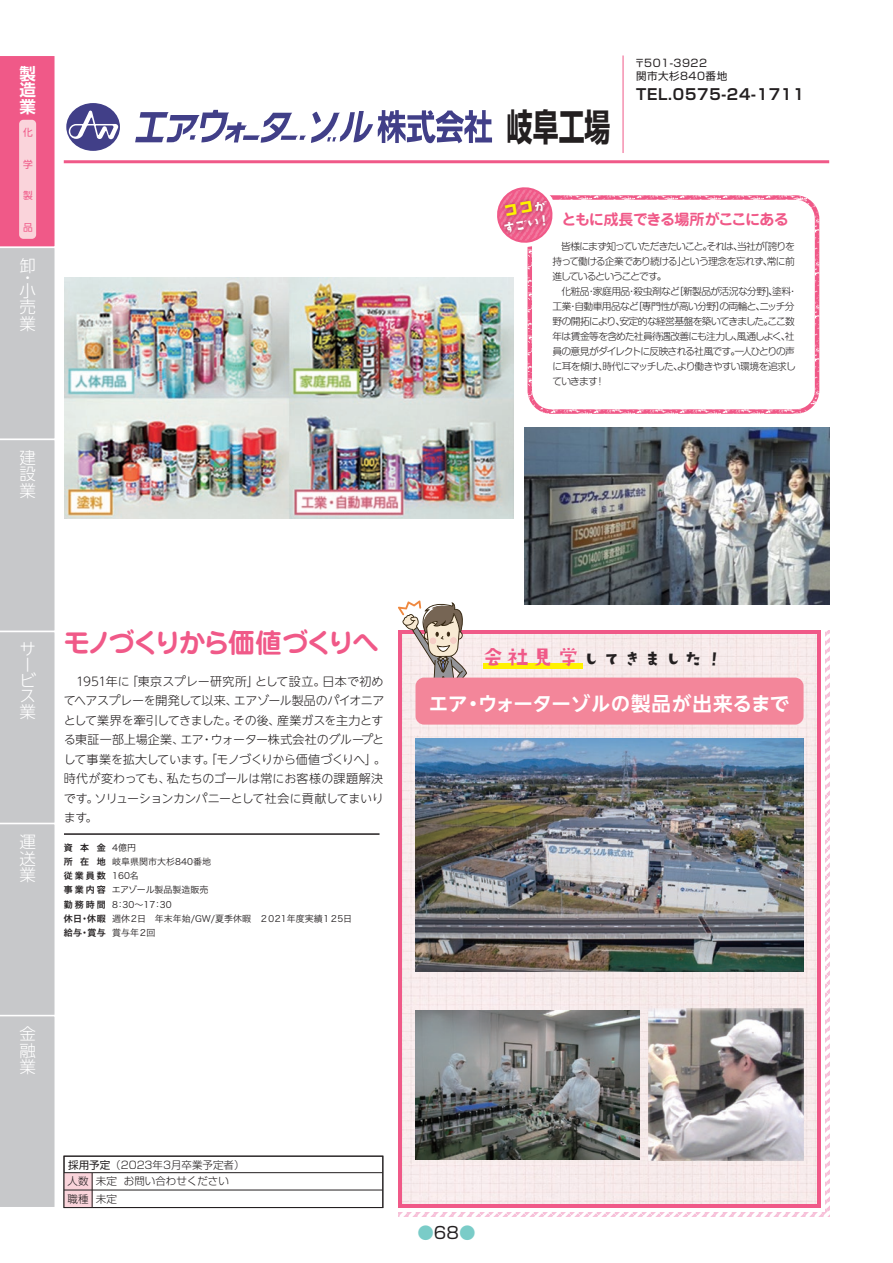
<style>
.page{position:relative;width:893px;height:1263px;background:#fff}
.page>*{position:absolute;margin:0;border:0;box-sizing:border-box;transform-origin:0 0}
.t1{font:700 37.05px "Shin Go Pro";color:#231f20;scale:.7 1}
.t2{font:700 27px "Jun 501 Pro";letter-spacing:-.105em;color:#f05988}
.t3{font:700 19.5px "UD Shin Go NT Pro De";letter-spacing:-.005em;color:#fff}
.t4{font:19.5px "TA kirigirisu";letter-spacing:.05em;color:#231f20}
.t5{font:300 16.5px/16.5px "UD Shin Go NT Pro";color:#fff}
.t6{font:16.5px "Shin Go Pro";color:#7accc8}
.t7{font:700 16.5px/16.5px "UD Shin Go NT Pro De";color:#fff;text-align:justify}
.t8{font:700 15px "Shin Go Pro De";letter-spacing:.05em;color:#231f20}
.t9{font:700 15px "Jun 501 Pro";letter-spacing:-.045em;color:#f05988}
.t10{font:15px "TA kirigirisu";color:#fff}
.t11{font:300 12px/19.5px "UD Shin Go NT Pro";letter-spacing:-.025em;color:#231f20}
.t12{font:300 10.5px/17px "Shin Go Pro";color:#231f20}
.t13{font:10.5px/13.5px "Shin Go Pro";letter-spacing:.05em;color:#231f20}
.t14{font:300 9.75px/15px "Shin M Go Pro";letter-spacing:-.075em;color:#231f20}
.t15{font:9.75px "UD Shin Go NT Pro";color:#f05988}
.t16{font:9px/14.2px "Hira Kaku Pro W3";color:#231f20}
.t17{font:9px/14.2px "Hira Kaku Pro W6";letter-spacing:.21em;color:#231f20;text-align:justify}
.s1{font-size:24px;color:#f05988}
.s2{font-weight:400}
.s3{color:#231f20}
</style>
<div class="page">
<svg style="left:0;top:56px;width:55px;height:1151px;background:#cdb9c1"></svg>
<div style="left:19px;top:120px;width:17px;height:119px;background:#fad4db;border-radius:4px"></div>
<svg style="left:527px;top:195px;width:292px;height:219px"></svg>
<svg style="left:398px;top:630px;width:423px;height:578px;background:#f17198"></svg>
<img style="left:403px;top:634px;width:413px;height:569px">
<div style="left:483px;top:663px;width:99px;height:6px;background:#fff101"></div>
<img style="left:415px;top:738px;width:388px;height:233px">
<img style="left:648px;top:1009px;width:156px;height:152px">
<img style="left:416px;top:1010px;width:223px;height:150px">
<img style="left:525px;top:427px;width:305px;height:178px">
<img style="left:64px;top:277px;width:449px;height:241px">
<svg style="left:398px;top:600px;width:69px;height:93px"></svg>
<hr style="left:623px;top:55px;width:1px;height:98px;background:#f05988">
<div style="left:415px;top:678px;width:388px;height:47px;background:#f3869a;border-radius:9px"></div>
<hr style="left:64px;top:160px;width:765px;height:3px;background:#f05988">
<hr style="left:64px;top:833px;width:316px;height:2px;background:#231f20">
<div style="left:66px;top:103px;width:54px;height:48px;background:#413f88;border-radius:50%"></div>
<svg style="left:135px;top:110px;width:357px;height:34px"></svg>
<svg style="left:69px;top:111px;width:49px;height:28px"></svg>
<div style="left:64px;top:1173px;width:28px;height:34px;background:#fad4db"></div>
<div style="left:64px;top:1156px;width:319px;height:52px;border:1px solid #231f20"></div>
<hr style="left:64px;top:1172px;width:319px;height:1px;background:#231f20">
<hr style="left:64px;top:1190px;width:319px;height:1px;background:#231f20">
<hr style="left:92px;top:1173px;width:1px;height:34px;background:#231f20">
<svg style="left:497px;top:187px;width:61px;height:60px"></svg>
<h3 class="t7" style="left:19px;top:65px;width:18px">製造業</h3>
<p class="t15" style="left:23px;top:124px;width:11px">化</p>
<p class="t15" style="left:23px;top:156px;width:11px">学</p>
<p class="t15" style="left:23px;top:188px;width:11px">製</p>
<p class="t15" style="left:23px;top:220px;width:11px">品</p>
<h3 class="t5" style="left:19px;top:259px;width:17px;line-height:12.3px">卸・小</h3>
<h3 class="t5" style="left:19px;top:298px;width:17px">売業</h3>
<h3 class="t5" style="left:19px;top:449px;width:17px;text-align:justify">建設業</h3>
<h1 class="t1" style="left:507px;top:98px;width:149px">岐阜工場</h1>
<p class="t13" style="left:635px;top:55px;width:94px">〒501-3922<br>関市大杉840番地</p>
<h3 class="t8" style="left:636px;top:82px;width:170px">TEL.0575-24-1711</h3>
<h3 class="t10" style="left:501px;top:221px;width:51px;rotate:-10deg">すごい！</h3>
<h3 class="t9" style="left:562px;top:208px;width:229px">ともに成長できる場所がここにある</h3>
<p class="t14" style="left:552px;top:237px;width:247px">　皆様にまず知っていただきたいこと。それは、当社が「誇りを持って働ける企業であり続ける」という理念を忘れず、常に前進しているということです。<br>　化粧品・家庭用品・殺虫剤など［新製品が活況な分野]、塗料・工業・自動車用品など［専門性が高い分野］の両輪と、ニッチ分野の開拓により、安定的な経営基盤を築いてきました。ここ数年は賃金等を含めた社員待遇改善にも注力し、風通しよく、社員の意見がダイレクトに反映される社風です。一人ひとりの声に耳を傾け、時代にマッチした、より働きやすい環境を追求していきます！</p>
<h3 class="t5" style="left:19px;top:641px;width:18px;line-height:15.6px">サービス業</h3>
<h3 class="t5" style="left:19px;top:833px;width:18px;text-align:justify">運送業</h3>
<h2 class="t2" style="left:63px;top:622px;width:318px">モノづくりから価値づくりへ</h2>
<p class="t11" style="left:64px;top:671px;width:323px">　1951年に「東京スプレー研究所」として設立。日本で初めてヘアスプレーを開発して以来、エアゾール製品のパイオニアとして業界を牽引してきました。その後、産業ガスを主力とする東証一部上場企業、エア・ウォーター株式会社のグループとして事業を拡大しています。｢モノづくりから価値づくりへ」。時代が変わっても、私たちのゴールは常にお客様の課題解決です。ソリューションカンパニーとして社会に貢献してまいります。</p>
<p class="t17" style="left:64px;top:840px;width:43px">資本金所在地従業員数事業内容勤務時間休日・休暇給与・賞与</p>
<p class="t16" style="left:112px;top:839px;width:242px">4億円<br>岐阜県関市大杉840番地<br>160名<br>エアゾール製品製造販売<br>8：30～17：30<br>週休２日　年末年始/GW/夏季休暇　２０21年度実績１２5日賞与年２回</p>
<h3 class="t4" style="left:481px;top:649px;width:245px"><span class="s1">会社見学</span>してきました！</h3>
<h3 class="t3" style="left:429px;top:687px;width:362px">エア・ウォーターゾルの製品が出来るまで</h3>
<h3 class="t5" style="left:19px;top:1025px;width:18px;text-align:justify">金融業</h3>
<p class="t12" style="left:68px;top:1155px;width:179px"><span class="s2">採用予定</span>（2023年3月卒業予定者）人数<br>職種</p>
<p class="t12" style="left:96px;top:1171px;width:134px">未定 お問い合わせください未定</p>
<h3 class="t6" style="left:417px;top:1219px;width:60px">●<span class="s3">68</span>●</h3>
</div>
